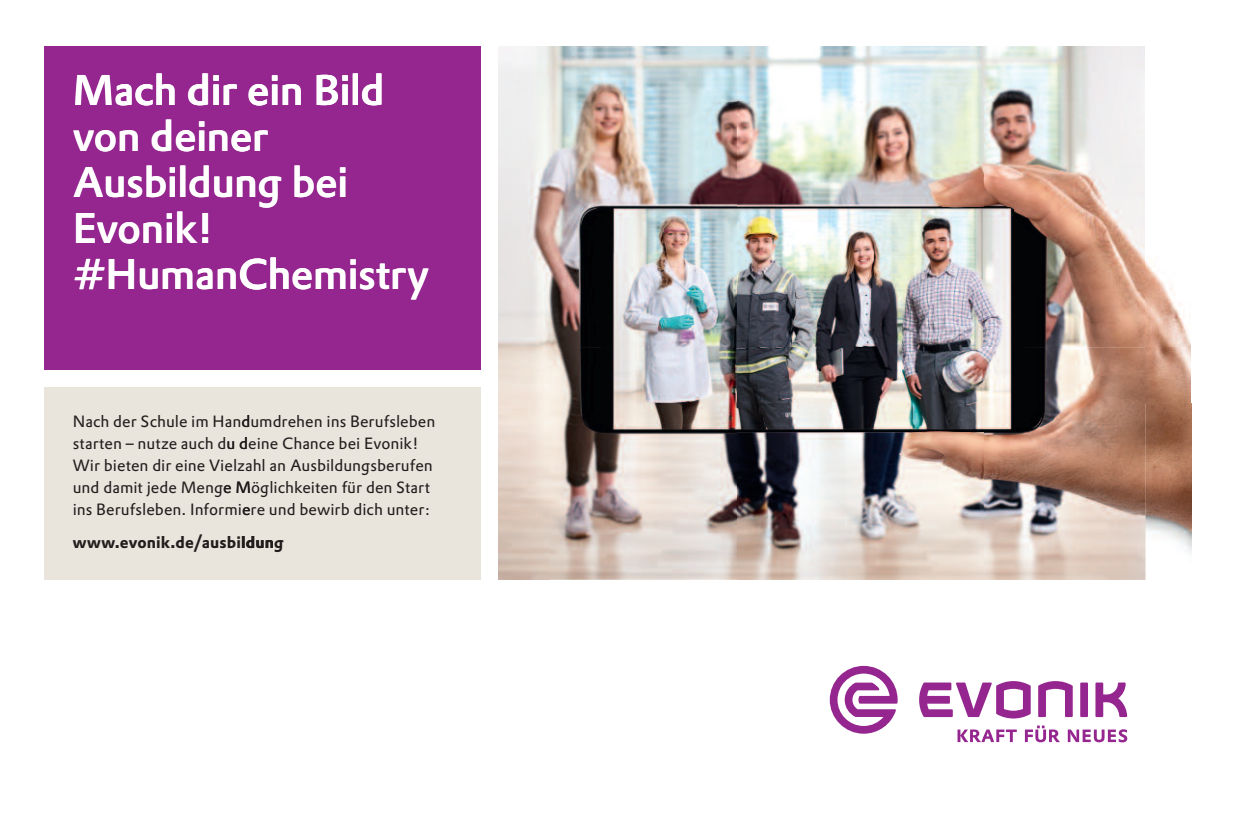
<style>
.page{position:relative;width:1241px;height:839px;background:#fff}
.page>*{position:absolute;margin:0;border:0;box-sizing:border-box;transform-origin:0 0}
.t1{font:500 42px "Evonik Prokyon";letter-spacing:-.015em;color:#fff}
.t2{font:16px "Evonik Prokyon";letter-spacing:.005em;color:#221d1c}
.t3{font:700 16px "Evonik Prokyon";letter-spacing:.005em;color:#221d1c}
</style>
<div class="page">
<div style="left:44px;top:387px;width:437px;height:192px;background:#e9e5dd"></div>
<div style="left:44px;top:46px;width:437px;height:323px;background:#95268f"></div>
<img style="left:498px;top:46px;width:52px;height:533px">
<svg style="left:1095px;top:682px;width:31px;height:35px"></svg>
<svg style="left:1038px;top:681px;width:34px;height:36px"></svg>
<svg style="left:1079px;top:682px;width:8px;height:35px"></svg>
<svg style="left:919px;top:681px;width:111px;height:37px"></svg>
<svg style="left:829px;top:665px;width:68px;height:68px"></svg>
<svg style="left:957px;top:729px;width:59px;height:13px"></svg>
<svg style="left:1024px;top:725px;width:35px;height:17px"></svg>
<svg style="left:1067px;top:729px;width:59px;height:13px"></svg>
<img style="left:550px;top:46px;width:640px;height:302px">
<img style="left:610px;top:207px;width:127px;height:141px">
<img style="left:983px;top:207px;width:29px;height:141px">
<img style="left:550px;top:348px;width:433px;height:232px">
<img style="left:983px;top:403px;width:207px;height:177px">
<img style="left:983px;top:348px;width:161px;height:231px">
<img style="left:1144px;top:348px;width:46px;height:55px">
<h1 class="t1" style="left:73px;top:66px;width:313px">Mach dir ein Bild</h1>
<h1 class="t1" style="left:73px;top:112px;width:197px">von deiner</h1>
<h1 class="t1" style="left:73px;top:158px;width:277px">Ausbildung bei</h1>
<h1 class="t1" style="left:73px;top:204px;width:142px">Evonik!</h1>
<h1 class="t1" style="left:73px;top:250px;width:358px">#HumanChemistry</h1>
<p class="t2" style="left:73px;top:411px;width:364px">Nach der Schule im Handumdrehen ins Berufsleben</p>
<p class="t2" style="left:73px;top:433px;width:347px">starten – nutze auch du deine Chance bei Evonik!</p>
<p class="t2" style="left:73px;top:455px;width:361px">Wir bieten dir eine Vielzahl an Ausbildungsberufen</p>
<p class="t2" style="left:73px;top:477px;width:359px">und damit jede Menge Möglichkeiten für den Start</p>
<p class="t2" style="left:73px;top:499px;width:359px">ins Berufsleben. Informiere und bewirb dich unter:</p>
<p class="t3" style="left:73px;top:533px;width:212px">www.evonik.de/ausbildung</p>
</div>
